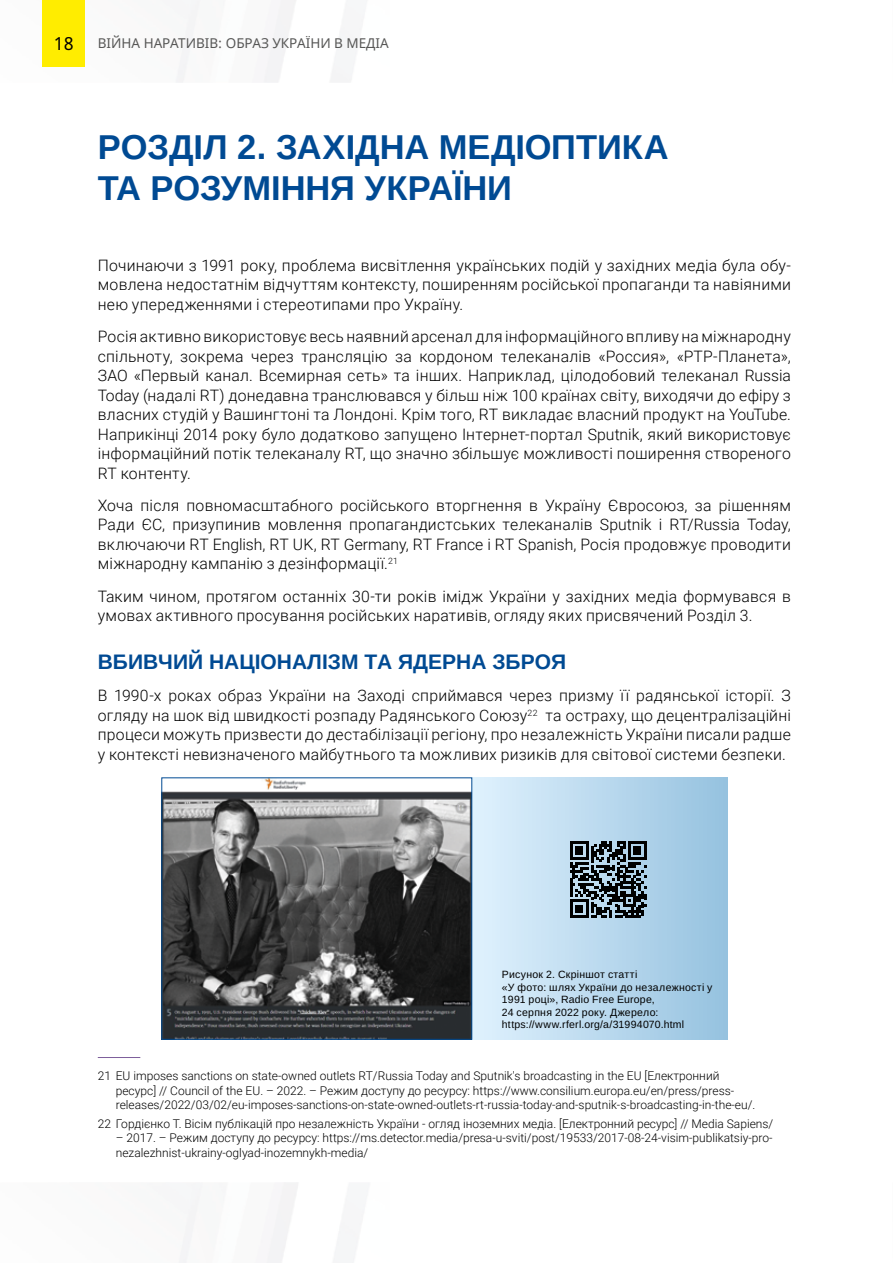
<style>
.page{position:relative;width:893px;height:1263px;background:#fff}
.page>*{position:absolute;margin:0;border:0;box-sizing:border-box;transform-origin:0 0}
.t1{font:700 34.5px/41.4px "Arimo";letter-spacing:-.005em;color:#004a93}
.t2{font:700 21px "Arimo";color:#004a93}
.t3{font:18px "Noto Sans";color:#000}
.t4{font:300 15.75px/19.5px "Roboto";letter-spacing:.015em;color:#000;text-align:justify}
.t5{font:13.5px "Noto Sans";color:#575756}
.t6{font:300 12px/14.4px "Roboto";color:#000}
.t7{font:10.5px/12.6px "Arimo";letter-spacing:.025em;color:#000}
</style>
<div class="page">
<img style="left:42px;top:0;width:315px;height:82px">
<div style="left:43px;top:0;width:42px;height:67px;background:#ffed00"></div>
<div style="left:472px;top:777px;width:255px;height:263px;background:linear-gradient(to right,#e0f2fe,#96c2df)"></div>
<svg style="left:570px;top:841px;width:77px;height:77px;background:#4d5a63"></svg>
<img style="left:163px;top:779px;width:307px;height:259px">
<div style="left:161px;top:777px;width:311px;height:263px;border:1px solid #004a93"></div>
<hr style="left:98px;top:1057px;width:42px;height:1px;background:#7d5e9a">
<p class="t3" style="left:54px;top:31px;width:21px">18</p>
<p class="t5" style="left:98px;top:34px;width:292px">ВІЙНА НАРАТИВІВ: ОБРАЗ УКРАЇНИ В МЕДІА</p>
<h1 class="t1" style="left:98px;top:127px;width:572px">РОЗДІЛ 2. ЗАХІДНА МЕДІОПТИКА<br>ТА РОЗУМІННЯ УКРАЇНИ</h1>
<p class="t4" style="left:98px;top:255px;width:695px">Починаючи з 1991 року, проблема висвітлення українських подій у західних медіа була обу&shy;мовлена недостатнім відчуттям контексту, поширенням російської пропаганди та навіяними нею упередженнями і стереотипами про Україну.</p>
<p class="t4" style="left:98px;top:326px;width:695px">Росія активно використовує весь наявний арсенал для інформаційного впливу на міжнародну спільноту, зокрема через трансляцію за кордоном телеканалів «Россия», «РТР-Планета», ЗАО «Первый канал. Всемирная сеть» та інших. Наприклад, цілодобовий телеканал Russia Today (надалі RT) донедавна транслювався у більш ніж 100 країнах світу, виходячи до ефіру з власних студій у Вашингтоні та Лондоні. Крім того, RT викладає власний продукт на YouTube.<br>Наприкінці 2014 року було додатково запущено Інтернет-портал Sputnik, який використовує інформаційний потік телеканалу RT, що значно збільшує можливості поширення створеного RT контенту.</p>
<p class="t4" style="left:98px;top:495px;width:695px">Хоча після повномасштабного російського вторгнення в Україну Євросоюз, за рішенням Ради ЄС, призупинив мовлення пропагандистських телеканалів Sputnik і RT/Russia Today, включаючи RT English, RT UK, RT Germany, RT France і RT Spanish, Росія продовжує проводити міжнародну кампанію з дезінформації.<sup>21</sup></p>
<p class="t4" style="left:98px;top:586px;width:695px">Таким чином, протягом останніх 30-ти років імідж України у західних медіа формувався в умовах активного просування російських наративів, огляду яких присвячений Розділ 3.</p>
<h2 class="t2" style="left:98px;top:647px;width:470px">ВБИВЧИЙ НАЦІОНАЛІЗМ ТА ЯДЕРНА ЗБРОЯ</h2>
<p class="t4" style="left:98px;top:685px;width:695px">В 1990-х роках образ України на Заході сприймався через призму її радянської історії. З огляду на шок від швидкості розпаду Радянського Союзу<sup>22</sup> та остраху, що децентралізаційні процеси можуть призвести до дестабілізації регіону, про незалежність України писали радше у контексті невизначеного майбутнього та можливих ризиків для світової системи безпеки.</p>
<p class="t7" style="left:502px;top:968px;width:212px">Рисунок 2. Скріншот статті<br>«У фото: шлях України до незалежності у 1991 році», Radio Free Europe,<br>24 серпня 2022 року. Джерело: https://www.rferl.org/a/31994070.html</p>
<p class="t6" style="left:116px;top:1068px;width:641px;text-indent:-18px">21 EU imposes sanctions on state-owned outlets RT/Russia Today and Sputnik's broadcasting in the EU [Електронний ресурс] // Council of the EU. – 2022. – Режим доступу до ресурсу: https://www.consilium.europa.eu/en/press/press&shy;releases/2022/03/02/eu-imposes-sanctions-on-state-owned-outlets-rt-russia-today-and-sputnik-s-broadcasting-in-the-eu/.</p>
<p class="t6" style="left:98px;top:1116px;width:677px">22 Гордієнко Т. Вісім публікацій про незалежність України - огляд іноземних медіа. [Електронний ресурс] // Media Sapiens/</p>
<p class="t6" style="left:116px;top:1130px;width:658px">– 2017. – Режим доступу до ресурсу: https://ms.detector.media/presa-u-sviti/post/19533/2017-08-24-visim-publikatsiy-pro&shy;nezalezhnist-ukrainy-oglyad-inozemnykh-media/</p>
</div>
